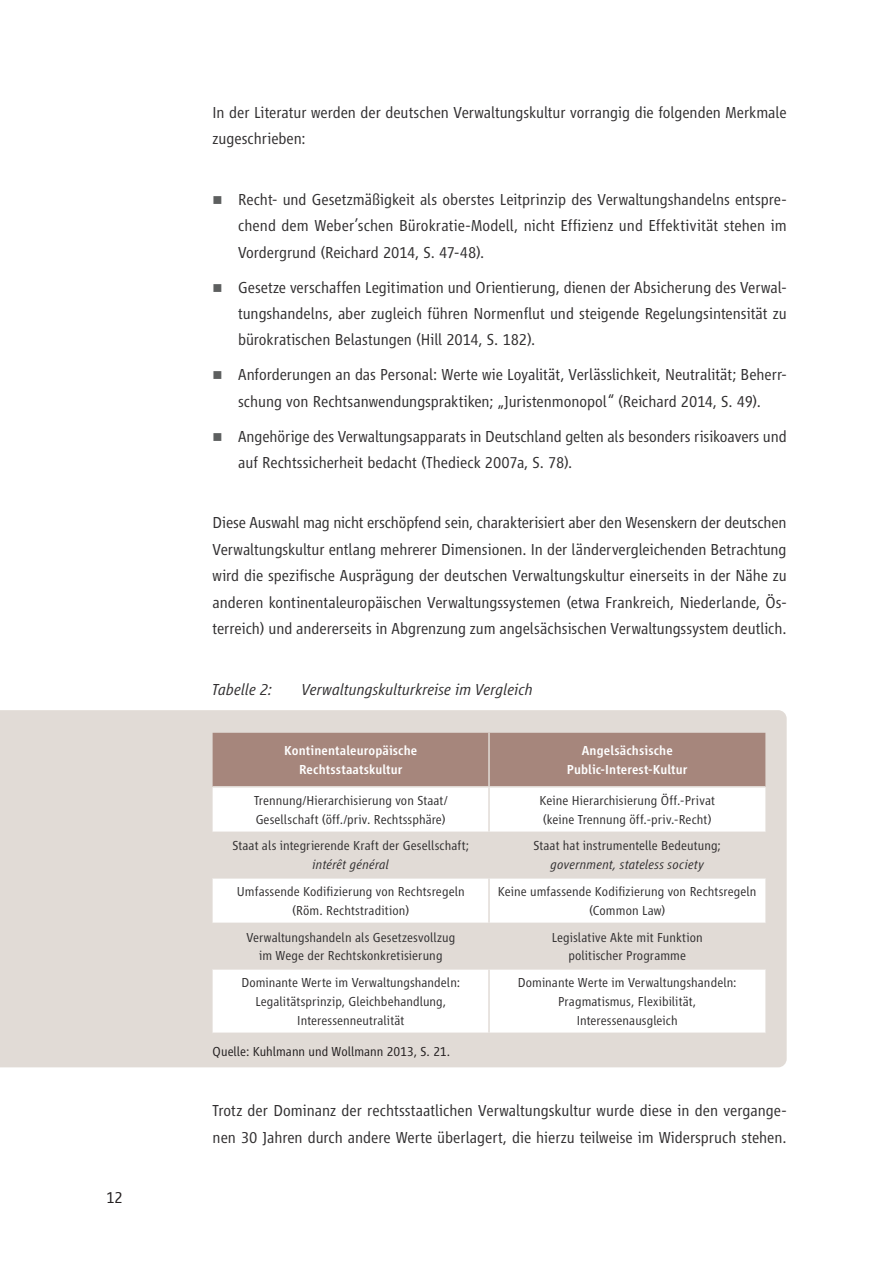
<style>
.page{position:relative;width:893px;height:1263px;background:#fff}
.page>*{position:absolute;margin:0;border:0;box-sizing:border-box;transform-origin:0 0}
.t1{font:300 16.5px/26.4px "Vialog LT Std";letter-spacing:-.005em;color:#312f30}
.t2{font:italic 300 16.5px "Vialog LT Std";color:#312f30}
.t3{font:300 16.5px "Vialog LT Std";color:#231f20}
.t4{font:300 13.5px/18.9px "Vialog LT Std";letter-spacing:.005em;color:#312f30;text-align:center}
.t5{font:500 13.5px/18.9px "Vialog LT Std";letter-spacing:.005em;color:#fff;text-align:center}
.t6{font:italic 300 13.5px "Vialog LT Std";letter-spacing:.015em;color:#312f30}
.t7{font:300 13.5px "Vialog LT Std";color:#231f20}
</style>
<div class="page">
<div style="left:0;top:710px;width:787px;height:357px;background:#e1dbd6"></div>
<div style="left:213px;top:733px;width:552px;height:53px;background:#a6867c"></div>
<svg style="left:213px;top:787px;width:552px;height:245px"></svg>
<svg style="left:213px;top:833px;width:552px;height:135px;fill:#e1dbd6"></svg>
<hr style="left:488px;top:733px;width:2px;height:53px;background:#e1dbd6">
<hr style="left:488px;top:787px;width:2px;height:44px;background:#e1dbd6">
<hr style="left:213px;top:831px;width:276px;height:2px;background:#e1dbd6">
<hr style="left:489px;top:831px;width:276px;height:2px;background:#e1dbd6">
<hr style="left:488px;top:833px;width:2px;height:44px;background:#e1dbd6">
<hr style="left:213px;top:877px;width:276px;height:1px;background:#e1dbd6">
<hr style="left:489px;top:877px;width:276px;height:1px;background:#e1dbd6">
<hr style="left:488px;top:878px;width:2px;height:45px;background:#e1dbd6">
<hr style="left:213px;top:923px;width:276px;height:1px;background:#e1dbd6">
<hr style="left:489px;top:923px;width:276px;height:1px;background:#e1dbd6">
<hr style="left:488px;top:924px;width:2px;height:44px;background:#e1dbd6">
<hr style="left:213px;top:968px;width:276px;height:2px;background:#e1dbd6">
<hr style="left:489px;top:968px;width:276px;height:2px;background:#e1dbd6">
<hr style="left:488px;top:970px;width:2px;height:62px;background:#e1dbd6">
<hr style="left:213px;top:1032px;width:276px;height:2px;background:#e1dbd6">
<hr style="left:489px;top:1032px;width:276px;height:2px;background:#e1dbd6">
<hr style="left:213px;top:786px;width:276px;height:1px;background:#e1dbd6">
<hr style="left:489px;top:786px;width:276px;height:1px;background:#e1dbd6">
<p class="t3" style="left:106px;top:1189px;width:18px">12</p>
<p class="t1" style="left:213px;top:99px;width:575px">In der Literatur werden der deutschen Verwaltungskultur vorrangig die folgenden Merkmale zugeschrieben:</p>
<p class="t1" style="left:238px;top:186px;width:550px;text-align:justify">Recht- und Gesetzmäßigkeit als oberstes Leitprinzip des Verwaltungshandelns entspre&shy;chend dem Weber’schen Bürokratie-Modell, nicht Effizienz und Effektivität stehen im Vordergrund (Reichard 2014, S. 47-48).</p>
<p class="t1" style="left:238px;top:274px;width:550px;text-align:justify">Gesetze verschaffen Legitimation und Orientierung, dienen der Absicherung des Verwal&shy;tungshandelns, aber zugleich führen Normenflut und steigende Regelungsintensität zu bürokratischen Belastungen (Hill 2014, S. 182).</p>
<p class="t1" style="left:238px;top:362px;width:550px">Anforderungen an das Personal: Werte wie Loyalität, Verlässlichkeit, Neutralität; Beherr&shy;schung von Rechtsanwendungspraktiken; „Juristenmonopol“ (Reichard 2014, S. 49).</p>
<p class="t1" style="left:238px;top:423px;width:550px">Angehörige des Verwaltungsapparats in Deutschland gelten als besonders risikoavers und auf Rechtssicherheit bedacht (Thedieck 2007a, S. 78).</p>
<p class="t1" style="left:213px;top:510px;width:576px;text-align:justify">Diese Auswahl mag nicht erschöpfend sein, charakterisiert aber den Wesenskern der deutschen Verwaltungskultur entlang mehrerer Dimensionen. In der ländervergleichenden Betrachtung wird die spezifische Ausprägung der deutschen Verwaltungskultur einerseits in der Nähe zu anderen kontinentaleuropäischen Verwaltungssystemen (etwa Frankreich, Niederlande, Ös&shy;terreich) und andererseits in Abgrenzung zum angelsächsischen Verwaltungssystem deutlich.</p>
<p class="t2" style="left:213px;top:680px;width:61px">Tabelle 2:</p>
<p class="t2" style="left:302px;top:680px;width:232px">Verwaltungskulturkreise im Vergleich</p>
<p class="t5" style="left:284px;top:741px;width:135px">Kontinentaleuropäische<br>Rechtsstaatskultur</p>
<p class="t5" style="left:567px;top:741px;width:122px">Angelsächsische<br>Public-Interest-Kultur</p>
<p class="t4" style="left:254px;top:791px;width:195px;text-align:left">Trennung/Hierarchisierung von Staat/<br>Gesellschaft (öff./priv. Rechtssphäre)</p>
<p class="t4" style="left:539px;top:791px;width:177px;text-align:left">Keine Hierarchisierung Öff.-Privat (keine Trennung öff.-priv.-Recht)</p>
<p class="t4" style="left:232px;top:836px;width:238px">Staat als integrierende Kraft der Gesellschaft;</p>
<p class="t6" style="left:313px;top:857px;width:78px">intérêt général</p>
<p class="t4" style="left:533px;top:836px;width:189px">Staat hat instrumentelle Bedeutung;</p>
<p class="t6" style="left:551px;top:857px;width:155px">government, stateless society</p>
<p class="t4" style="left:237px;top:882px;width:229px">Umfassende Kodifizierung von Rechtsregeln (Röm. Rechtstradition)</p>
<p class="t4" style="left:498px;top:882px;width:260px">Keine umfassende Kodifizierung von Rechtsregeln (Common Law)</p>
<p class="t4" style="left:246px;top:927px;width:210px">Verwaltungshandeln als Gesetzesvollzug im Wege der Rechtskonkretisierung</p>
<p class="t4" style="left:552px;top:927px;width:153px">Legislative Akte mit Funktion politischer Programme</p>
<p class="t4" style="left:241px;top:973px;width:220px">Dominante Werte im Verwaltungshandeln:<br>Legalitätsprinzip, Gleichbehandlung,<br>Interessenneutralität</p>
<p class="t4" style="left:518px;top:973px;width:220px">Dominante Werte im Verwaltungshandeln:<br>Pragmatismus, Flexibilität,<br>Interessenausgleich</p>
<p class="t7" style="left:213px;top:1044px;width:239px">Quelle: Kuhlmann und Wollmann 2013, S. 21.</p>
<p class="t1" style="left:213px;top:1097px;width:576px">Trotz der Dominanz der rechtsstaatlichen Verwaltungskultur wurde diese in den vergange&shy;nen 30 Jahren durch andere Werte überlagert, die hierzu teilweise im Widerspruch stehen.</p>
</div>
